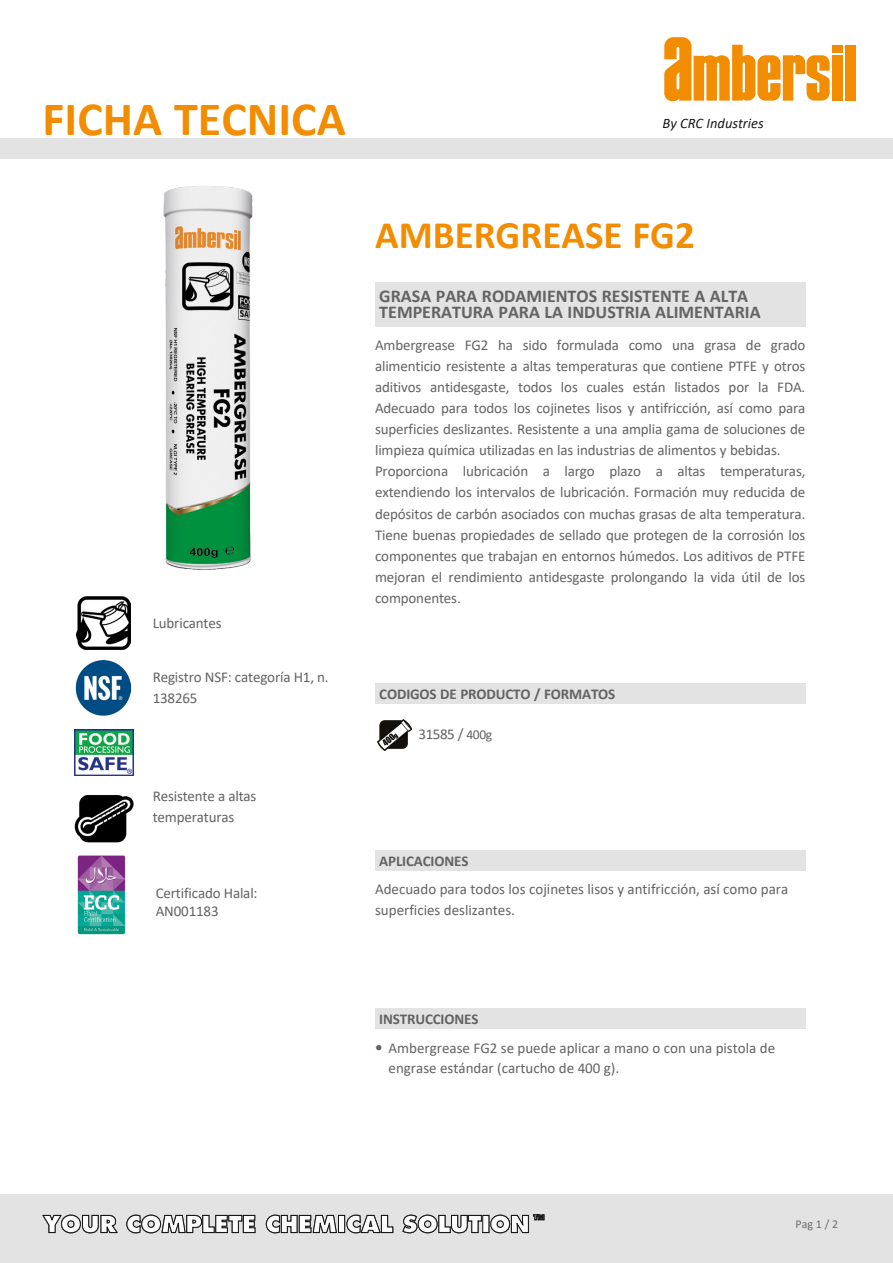
<style>
.page{position:relative;width:893px;height:1263px;background:#fff}
.page>*{position:absolute;margin:0;border:0;box-sizing:border-box;transform-origin:0 0}
.t1{font:700 48px "Calibri";color:#f28c00}
.t2{font:700 39px "Calibri";color:#f28c00}
.t3{font:700 18px/16.5px "Calibri";color:#646363}
.t4{font:15px/21px "Calibri";letter-spacing:-.01em;color:#646363}
.t5{font:700 15px "Calibri";letter-spacing:-.01em;color:#646363}
.t6{font:15px/18px "Calibri";letter-spacing:-.01em;color:#636362}
.t7{font:italic 14.55px "Calibri";color:#1c1d1b}
.t8{font:12px "Calibri";color:#706f6f}
.s1{font-size:13.5px}
.s2{font-family:"Helvetica Neue LT Std"}
</style>
<div class="page">
<div style="left:375px;top:282px;width:430px;height:44px;background:#e3e3e3"></div>
<div style="left:375px;top:850px;width:430px;height:21px;background:#e3e3e3"></div>
<img style="left:164px;top:186px;width:88px;height:383px">
<div style="left:0;top:1195px;width:893px;height:68px;background:#e3e3e3"></div>
<svg style="left:42px;top:1214px;width:76px;height:19px"></svg>
<svg style="left:126px;top:1214px;width:419px;height:19px"></svg>
<div style="left:375px;top:1009px;width:430px;height:20px;background:#e3e3e3"></div>
<div style="left:375px;top:684px;width:430px;height:20px;background:#e3e3e3"></div>
<img style="left:76px;top:661px;width:55px;height:54px">
<img style="left:77px;top:597px;width:54px;height:52px">
<img style="left:74px;top:730px;width:60px;height:45px">
<div style="left:0;top:138px;width:893px;height:21px;background:#e3e3e3"></div>
<img style="left:378px;top:719px;width:34px;height:31px">
<img style="left:74px;top:795px;width:60px;height:48px">
<div style="left:845px;top:45px;width:10px;height:56px;background:#f28c00"></div>
<div style="left:832px;top:45px;width:10px;height:7px;background:#f28c00"></div>
<div style="left:832px;top:55px;width:10px;height:46px;background:#f28c00"></div>
<svg style="left:664px;top:37px;width:166px;height:64px"></svg>
<img style="left:77px;top:855px;width:49px;height:80px">
<h1 class="t1" style="left:43px;top:85px;width:305px">FICHA TECNICA</h1>
<p class="t7" style="left:663px;top:114px;width:103px">By CRC Industries</p>
<p class="t4" style="left:153px;top:612px;width:70px">Lubricantes</p>
<p class="t4" style="left:153px;top:667px;width:178px">Registro NSF: categoría H1, n.<br>138265</p>
<p class="t4" style="left:153px;top:785px;width:105px">Resistente a altas temperaturas</p>
<p class="t6" style="left:156px;top:884px;width:103px">Certificado Halal:<br>AN001183</p>
<h2 class="t2" style="left:375px;top:207px;width:321px">AMBERGREASE FG2</h2>
<p class="t3" style="left:379px;top:287px;width:383px">GRASA PARA RODAMIENTOS RESISTENTE A ALTA<br>TEMPERATURA PARA LA INDUSTRIA ALIMENTARIA</p>
<p class="t4" style="left:375px;top:335px;width:432px">Ambergrease FG2 ha sido formulada como una grasa de grado alimenticio resistente a altas temperaturas que contiene PTFE y otros aditivos antidesgaste, todos los cuales están listados por la FDA.<br>Adecuado para todos los cojinetes lisos y antifricción, así como para superficies deslizantes. Resistente a una amplia gama de soluciones de limpieza química utilizadas en las industrias de alimentos y bebidas.<br>Proporciona lubricación a largo plazo a altas temperaturas, extendiendo los intervalos de lubricación. Formación muy reducida de depósitos de carbón asociados con muchas grasas de alta temperatura.<br>Tiene buenas propiedades de sellado que protegen de la corrosión los componentes que trabajan en entornos húmedos. Los aditivos de PTFE mejoran el rendimiento antidesgaste prolongando la vida útil de los componentes.</p>
<p class="t5" style="left:379px;top:683px;width:238px">CODIGOS DE PRODUCTO / FORMATOS</p>
<p class="t4" style="left:419px;top:724px;width:75px">31585 / <span class="s1">400g</span></p>
<p class="t5" style="left:379px;top:850px;width:91px">APLICACIONES</p>
<p class="t4" style="left:375px;top:878px;width:415px">Adecuado para todos los cojinetes lisos y antifricción, así como para superficies deslizantes.</p>
<p class="t5" style="left:379px;top:1008px;width:101px">INSTRUCCIONES</p>
<p class="t4" style="left:389px;top:1038px;width:388px;line-height:20.1px;text-indent:-13px"><span class="s2">•</span> Ambergrease FG2 se puede aplicar a mano o con una pistola de engrase estándar (cartucho de 400 g).</p>
<p class="t8" style="left:795px;top:1215px;width:44px">Pag 1 / 2</p>
</div>
